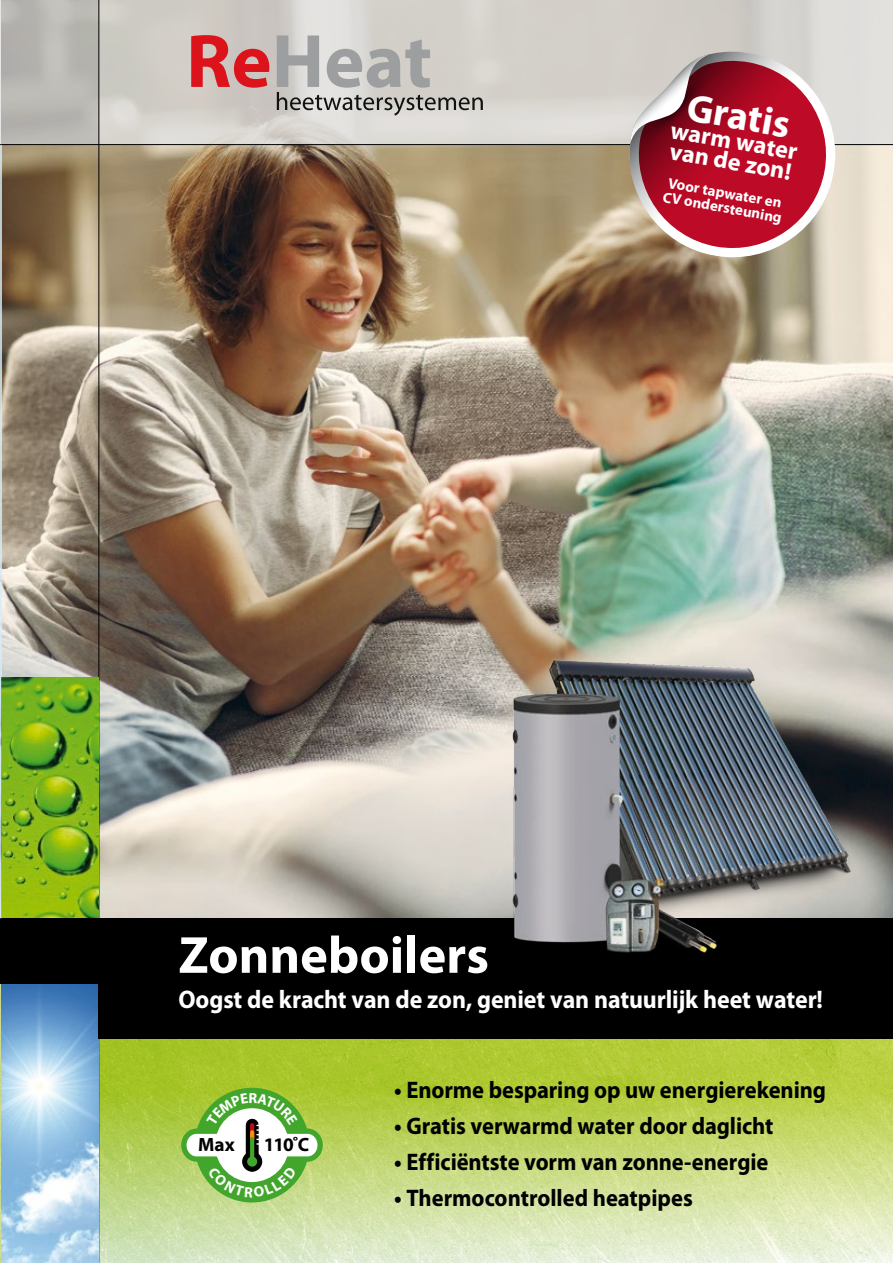
<style>
.page{position:relative;width:893px;height:1263px;background:#fff}
.page>*{position:absolute;margin:0;border:0;box-sizing:border-box;transform-origin:0 0}
.t1{font:700 52.5px "Myriad Pro";color:#fff}
.t2{font:700 39.3px "Myriad Pro";color:#fff}
.t3{font:700 25.5px "Myriad Pro";letter-spacing:-.005em;color:#fff;scale:.94 1}
.t4{font:700 24.3px/20.5px "Myriad Pro";color:#fff}
.t5{font:700 24px "Myriad Pro";letter-spacing:-.005em;color:#000;scale:.94 1}
.t6{font:700 19.2px "Myriad Pro";letter-spacing:-.025em;color:#000}
.t7{font:700 15px/14.5px "Myriad Pro";color:#fff}
</style>
<div class="page">
<img style="left:1px;top:145px;width:892px;height:773px">
<svg style="left:0;top:0;width:893px;height:144px;background:#d6d3cd"></svg>
<hr style="left:0;top:144px;width:893px;height:1px;background:#000">
<hr style="left:98px;top:0;width:1px;height:1263px;background:#000">
<svg style="left:191px;top:35px;width:78px;height:53px;background:#d56466"></svg>
<svg style="left:277px;top:36px;width:206px;height:80px;background:#bdbbb8"></svg>
<div style="left:1px;top:0;width:97px;height:145px;background:#b9b7b1"></div>
<img style="left:99px;top:1038px;width:794px;height:225px">
<img style="left:1px;top:677px;width:98px;height:241px">
<div style="left:0;top:918px;width:99px;height:66px;background:#000"></div>
<img style="left:0;top:984px;width:99px;height:279px">
<div style="left:98px;top:918px;width:795px;height:120px;background:#000"></div>
<img style="left:360px;top:631px;width:533px;height:414px">
<svg style="left:621px;top:52px;width:222px;height:213px;background:#c5baa8"></svg>
<svg style="left:626px;top:54px;width:212px;height:207px;background:#ba5560"></svg>
<div style="left:195px;top:1088px;width:114px;height:114px;background:#41a62b;border-radius:50%"></div>
<div style="left:184px;top:1131px;width:136px;height:28px;background:#fff;border-radius:13px"></div>
<div style="left:181px;top:1128px;width:142px;height:34px;border:5px solid #41a62b;border-radius:13px"></div>
<div style="left:215px;top:1108px;width:74px;height:74px;background:#fff;border-radius:50%"></div>
<div style="left:246px;top:1125px;width:13px;height:40px;background:#000"></div>
<div style="left:242px;top:1151px;width:20px;height:21px;border:12px solid #000;border-radius:50%"></div>
<div style="left:247px;top:1156px;width:10px;height:11px;background:#41a62b;border-radius:50%"></div>
<svg style="left:250px;top:1145px;width:4px;height:12px"></svg>
<img style="left:0;top:145px;width:1px;height:773px">
<svg style="left:206px;top:1093px;width:92px;height:52px"></svg>
<svg style="left:208px;top:1166px;width:89px;height:31px"></svg>
<h2 class="t2" style="left:692px;top:81px;width:106px;rotate:10deg">Gratis</h2>
<p class="t4" style="left:673px;top:119px;width:130px;rotate:10deg">warm water van de zon!</p>
<p class="t7" style="left:667px;top:175px;width:122px;rotate:10deg">Voor tapwater en<br>CV ondersteuning</p>
<h1 class="t1" style="left:178px;top:921px;width:312px">Zonneboilers</h1>
<p class="t3" style="left:178px;top:983px;width:687px">Oogst de kracht van de zon, geniet van natuurlijk heet water!</p>
<p class="t6" style="left:198px;top:1132px;width:38px">Max</p>
<p class="t6" style="left:264px;top:1132px;width:47px">110˚C</p>
<p class="t5" style="left:394px;top:1074px;width:461px">• Enorme besparing op uw energierekening</p>
<p class="t5" style="left:394px;top:1110px;width:405px">• Gratis verwarmd water door daglicht</p>
<p class="t5" style="left:394px;top:1146px;width:400px">• Efficiëntste vorm van zonne-energie</p>
<p class="t5" style="left:394px;top:1182px;width:319px">• Thermocontrolled heatpipes</p>
</div>
